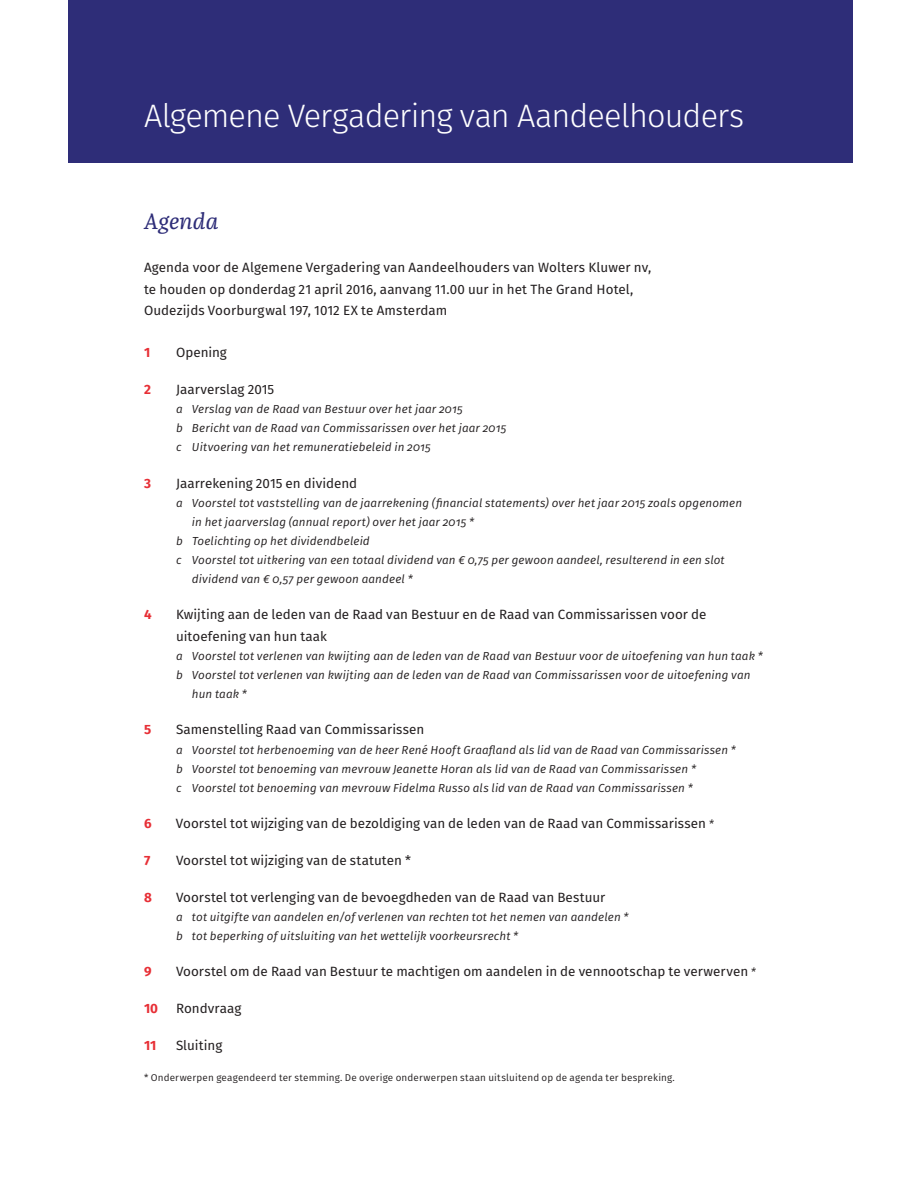
<style>
.page{position:relative;width:918px;height:1188px;background:#fff}
.page>*{position:absolute;margin:0;border:0;box-sizing:border-box;transform-origin:0 0}
.t1{font:300 32.4px "Fira Sans";letter-spacing:-.03em;color:#fff}
.t2{font:italic 22.65px "Franziska FF";letter-spacing:.005em;color:#2e2d78}
.t3{font:13.35px/21.1px "Fira Sans";color:#231f20}
.t4{font:700 13.35px "Fira Sans";color:#e72f36}
.t5{font:italic 11.7px/19px "Fira Sans";letter-spacing:.01em;color:#231f20}
.t6{font:9.9px "Fira Sans";letter-spacing:.015em;color:#231f20}
.s1{font-style:italic;font-size:11.7px}
</style>
<div class="page">
<div style="left:68px;top:0;width:784px;height:162px;background:#2e2d78"></div>
<h1 class="t1" style="left:144px;top:102px;width:602px">Algemene Vergadering van Aandeelhouders</h1>
<h2 class="t2" style="left:144px;top:211px;width:76px">Agenda</h2>
<p class="t3" style="left:144px;top:258px;width:509px">Agenda voor de Algemene Vergadering van Aandeelhouders van Wolters Kluwer nv, te houden op donderdag 21 april 2016, aanvang 11.00 uur in het The Grand Hotel,<br>Oudezijds Voorburgwal 197, 1012 EX te Amsterdam</p>
<p class="t4" style="left:144px;top:343px;width:8px">1</p>
<p class="t3" style="left:176px;top:342px;width:52px">Opening</p>
<p class="t4" style="left:144px;top:380px;width:8px">2</p>
<p class="t3" style="left:176px;top:379px;width:100px">Jaarverslag 2015</p>
<p class="t5" style="left:176px;top:400px;width:332px">a Verslag van de Raad van Bestuur over het jaar 2015<br>b Bericht van de Raad van Commissarissen over het jaar 2015 c Uitvoering van het remuneratiebeleid in 2015</p>
<p class="t4" style="left:144px;top:474px;width:8px">3</p>
<p class="t3" style="left:176px;top:473px;width:183px">Jaarrekening 2015 en dividend</p>
<p class="t5" style="left:176px;top:494px;width:568px">a Voorstel tot vaststelling van de jaarrekening (financial statements) over het jaar 2015 zoals opgenomen</p>
<p class="t5" style="left:192px;top:513px;width:284px">in het jaarverslag (annual report) over het jaar 2015 *</p>
<p class="t5" style="left:176px;top:532px;width:195px">b Toelichting op het dividendbeleid</p>
<p class="t5" style="left:176px;top:551px;width:550px">c Voorstel tot uitkering van een totaal dividend van € 0,75 per gewoon aandeel, resulterend in een slot</p>
<p class="t5" style="left:192px;top:570px;width:222px">dividend van € 0,57 per gewoon aandeel *</p>
<p class="t4" style="left:144px;top:605px;width:9px">4</p>
<p class="t3" style="left:176px;top:605px;width:532px">Kwijting aan de leden van de Raad van Bestuur en de Raad van Commissarissen voor de uitoefening van hun taak</p>
<p class="t5" style="left:176px;top:647px;width:588px">a Voorstel tot verlenen van kwijting aan de leden van de Raad van Bestuur voor de uitoefening van hun taak *</p>
<p class="t5" style="left:176px;top:666px;width:576px">b Voorstel tot verlenen van kwijting aan de leden van de Raad van Commissarissen voor de uitoefening van</p>
<p class="t5" style="left:192px;top:685px;width:56px">hun taak *</p>
<p class="t4" style="left:144px;top:720px;width:9px">5</p>
<p class="t3" style="left:176px;top:720px;width:250px">Samenstelling Raad van Commissarissen</p>
<p class="t5" style="left:176px;top:740px;width:561px">a Voorstel tot herbenoeming van de heer René Hooft Graafland als lid van de Raad van Commissarissen * b Voorstel tot benoeming van mevrouw Jeanette Horan als lid van de Raad van Commissarissen *<br>c Voorstel tot benoeming van mevrouw Fidelma Russo als lid van de Raad van Commissarissen *</p>
<p class="t4" style="left:144px;top:814px;width:9px">6</p>
<p class="t3" style="left:176px;top:814px;width:539px">Voorstel tot wijziging van de bezoldiging van de leden van de Raad van Commissarissen <span class="s1">*</span></p>
<p class="t4" style="left:144px;top:851px;width:8px">7</p>
<p class="t3" style="left:176px;top:850px;width:236px">Voorstel tot wijziging van de statuten *</p>
<p class="t4" style="left:144px;top:888px;width:9px">8</p>
<p class="t3" style="left:176px;top:887px;width:431px">Voorstel tot verlenging van de bevoegdheden van de Raad van Bestuur</p>
<p class="t5" style="left:176px;top:908px;width:454px">a tot uitgifte van aandelen en/of verlenen van rechten tot het nemen van aandelen * b tot beperking of uitsluiting van het wettelijk voorkeursrecht *</p>
<p class="t4" style="left:144px;top:962px;width:9px">9</p>
<p class="t3" style="left:176px;top:962px;width:581px">Voorstel om de Raad van Bestuur te machtigen om aandelen in de vennootschap te verwerven <span class="s1">*</span></p>
<p class="t4" style="left:144px;top:999px;width:16px">10</p>
<p class="t3" style="left:176px;top:999px;width:67px">Rondvraag</p>
<p class="t4" style="left:144px;top:1036px;width:14px">11</p>
<p class="t3" style="left:176px;top:1035px;width:48px">Sluiting</p>
<p class="t6" style="left:144px;top:1073px;width:532px">* Onderwerpen geagendeerd ter stemming. De overige onderwerpen staan uitsluitend op de agenda ter bespreking.</p>
</div>
